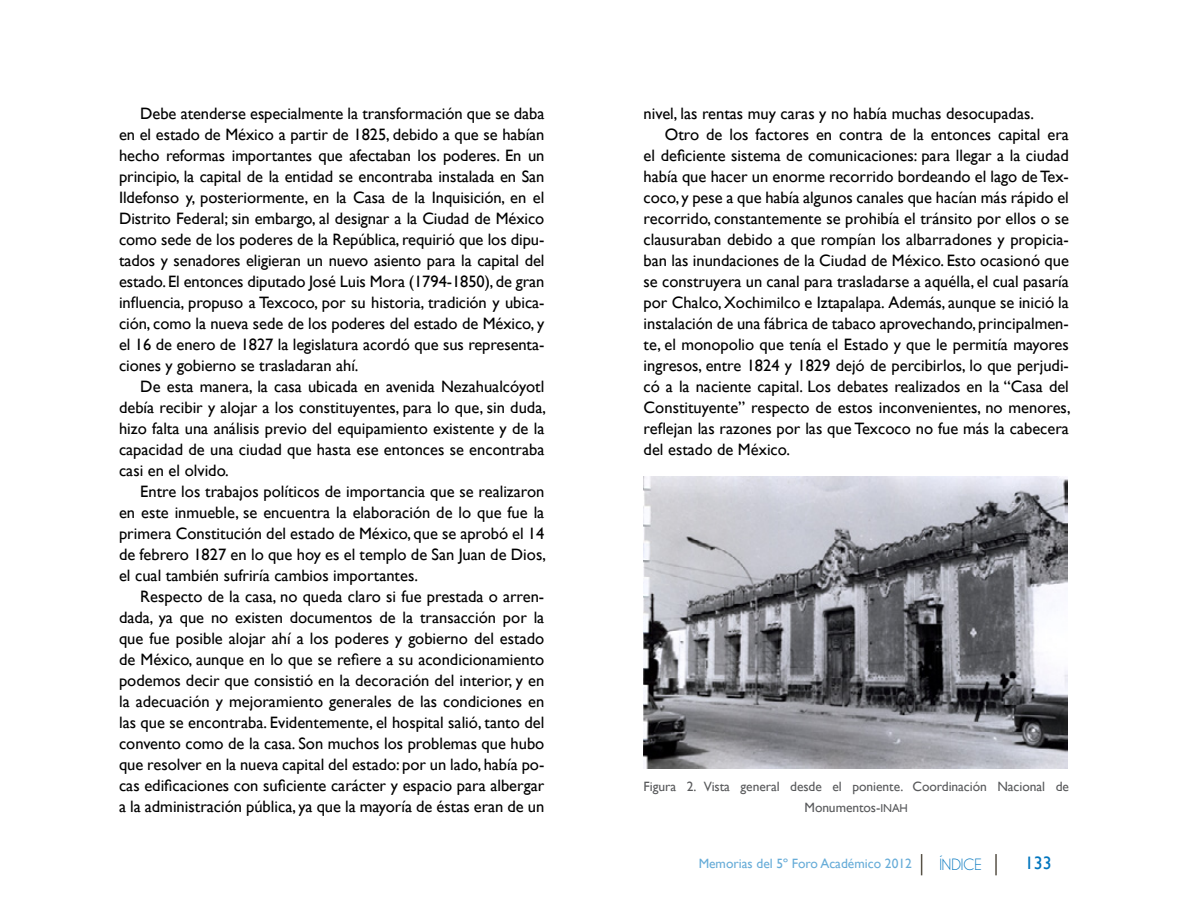
<style>
.page{position:relative;width:1188px;height:918px;background:#fff}
.page>*{position:absolute;margin:0;border:0;box-sizing:border-box;transform-origin:0 0}
.t1{font:18px "Gill Sans";color:#0075be}
.t2{font:16.5px/21px "Gill Sans";color:#000;text-align:justify}
.t3{font:16.5px "Champagne&Limousines";color:#0075be}
.t4{font:13.5px/21px "Gill Sans";letter-spacing:-.005em;color:#58595b;text-align:center}
.t5{font:13.5px "Gill Sans";color:#0075be}
.s1{font-family:"Gill Sans MT SC850";font-size:11.55px}
</style>
<div class="page">
<hr style="left:995px;top:854px;width:2px;height:21px;background:#575146">
<svg style="left:921px;top:854px;width:1px;height:21px"></svg>
<img style="left:644px;top:476px;width:424px;height:293px">
<p class="t2" style="left:119px;top:103px;width:427px;text-indent:21px">Debe atenderse especialmente la transformación que se daba en el estado de México a partir de 1825, debido a que se habían hecho reformas importantes que afectaban los poderes. En un principio, la capital de la entidad se encontraba instalada en San Ildefonso y, posteriormente, en la Casa de la Inquisición, en el Distrito Federal; sin embargo, al designar a la Ciudad de México como sede de los poderes de la República, requirió que los dipu&shy;tados y senadores eligieran un nuevo asiento para la capital del estado. El entonces diputado José Luis Mora (1794-1850), de gran influencia, propuso a Texcoco, por su historia, tradición y ubica&shy;ción, como la nueva sede de los poderes del estado de México, y el 16 de enero de 1827 la legislatura acordó que sus representa&shy;ciones y gobierno se trasladaran ahí.</p>
<p class="t2" style="left:119px;top:376px;width:428px;text-indent:21px">De esta manera, la casa ubicada en avenida Nezahualcóyotl debía recibir y alojar a los constituyentes, para lo que, sin duda, hizo falta una análisis previo del equipamiento existente y de la capacidad de una ciudad que hasta ese entonces se encontraba casi en el olvido.</p>
<p class="t2" style="left:119px;top:481px;width:428px;text-indent:21px">Entre los trabajos políticos de importancia que se realizaron en este inmueble, se encuentra la elaboración de lo que fue la primera Constitución del estado de México, que se aprobó el 14 de febrero 1827 en lo que hoy es el templo de San Juan de Dios, el cual también sufriría cambios importantes.</p>
<p class="t2" style="left:119px;top:586px;width:427px;text-indent:21px">Respecto de la casa, no queda claro si fue prestada o arren&shy;dada, ya que no existen documentos de la transacción por la que fue posible alojar ahí a los poderes y gobierno del estado de México, aunque en lo que se refiere a su acondicionamiento podemos decir que consistió en la decoración del interior, y en la adecuación y mejoramiento generales de las condiciones en las que se encontraba. Evidentemente, el hospital salió, tanto del convento como de la casa. Son muchos los problemas que hubo que resolver en la nueva capital del estado: por un lado, había po&shy;cas edificaciones con suficiente carácter y espacio para albergar a la administración pública, ya que la mayoría de éstas eran de un</p>
<p class="t2" style="left:644px;top:103px;width:392px">nivel, las rentas muy caras y no había muchas desocupadas.</p>
<p class="t2" style="left:665px;top:124px;width:406px">Otro de los factores en contra de la entonces capital era</p>
<p class="t2" style="left:644px;top:145px;width:427px">el deficiente sistema de comunicaciones: para llegar a la ciudad</p>
<p class="t2" style="left:644px;top:166px;width:427px">había que hacer un enorme recorrido bordeando el lago de Tex-</p>
<p class="t2" style="left:644px;top:187px;width:427px">coco, y pese a que había algunos canales que hacían más rápido el</p>
<p class="t2" style="left:644px;top:208px;width:427px">recorrido, constantemente se prohibía el tránsito por ellos o se</p>
<p class="t2" style="left:644px;top:229px;width:427px">clausuraban debido a que rompían los albarradones y propicia-</p>
<p class="t2" style="left:644px;top:250px;width:427px">ban las inundaciones de la Ciudad de México. Esto ocasionó que</p>
<p class="t2" style="left:644px;top:271px;width:427px">se construyera un canal para trasladarse a aquélla, el cual pasaría</p>
<p class="t2" style="left:644px;top:292px;width:427px">por Chalco, Xochimilco e Iztapalapa. Además, aunque se inició la</p>
<p class="t2" style="left:644px;top:314px;width:427px">instalación de una fábrica de tabaco aprovechando, principalmen-</p>
<p class="t2" style="left:644px;top:335px;width:427px">te, el monopolio que tenía el Estado y que le permitía mayores</p>
<p class="t2" style="left:644px;top:356px;width:427px">ingresos, entre 1824 y 1829 dejó de percibirlos, lo que perjudi-</p>
<p class="t2" style="left:644px;top:377px;width:427px">có a la naciente capital. Los debates realizados en la “Casa del</p>
<p class="t2" style="left:644px;top:398px;width:428px">Constituyente” respecto de estos inconvenientes, no menores,</p>
<p class="t2" style="left:644px;top:419px;width:427px">reflejan las razones por las que Texcoco no fue más la cabecera</p>
<p class="t2" style="left:644px;top:440px;width:148px">del estado de México.</p>
<p class="t4" style="left:644px;top:776px;width:427px">Figura 2. Vista general desde el poniente. Coordinación Nacional de<br>Monumentos-<span class="s1">inah</span></p>
<p class="t5" style="left:699px;top:856px;width:215px">Memorias del 5º Foro Académico 2012</p>
<p class="t3" style="left:939px;top:855px;width:44px">ÍNDICE</p>
<p class="t1" style="left:1025px;top:853px;width:28px">133</p>
</div>
